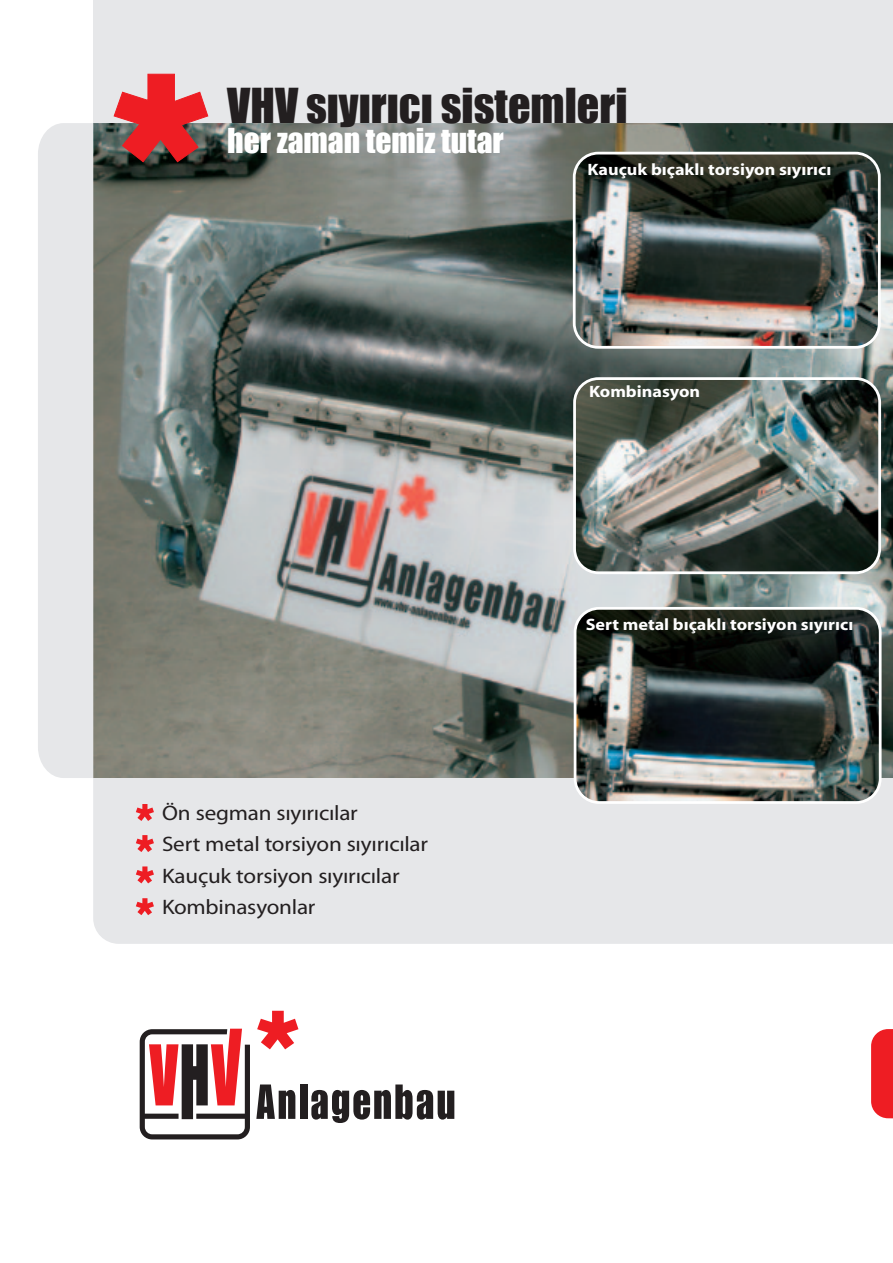
<style>
.page{position:relative;width:893px;height:1263px;background:#fff}
.page>*{position:absolute;margin:0;border:0;box-sizing:border-box;transform-origin:0 0}
.t1{font:44.25px "Impact";color:#231f20}
.t2{font:31.5px "Impact";color:#fff}
.t3{font:21px/31.5px "Myriad Pro";letter-spacing:-.01em;color:#231f20;scale:1.1 1}
.t4{font:700 16.5px "Myriad";color:#fff;scale:1.1 1}
</style>
<div class="page">
<div style="left:93px;top:0;width:800px;height:123px;background:#e6e7e9"></div>
<img style="left:93px;top:123px;width:800px;height:655px">
<svg style="left:257px;top:1011px;width:41px;height:38px"></svg>
<svg style="left:256px;top:1084px;width:39px;height:35px"></svg>
<div style="left:300px;top:1084px;width:7px;height:35px;background:#231f20"></div>
<svg style="left:311px;top:1084px;width:143px;height:39px"></svg>
<svg style="left:140px;top:1029px;width:110px;height:110px"></svg>
<div style="left:93px;top:778px;width:800px;height:166px;background:#e6e7e9"></div>
<svg style="left:113px;top:74px;width:96px;height:89px"></svg>
<svg style="left:136px;top:835px;width:18px;height:17px"></svg>
<svg style="left:136px;top:804px;width:18px;height:17px"></svg>
<svg style="left:136px;top:866px;width:18px;height:17px"></svg>
<svg style="left:136px;top:898px;width:18px;height:17px"></svg>
<img style="left:574px;top:153px;width:305px;height:194px">
<div style="left:573px;top:152px;width:308px;height:197px;border:3px solid #fff;border-radius:24px"></div>
<div style="left:38px;top:123px;width:55px;height:655px;background:#e6e7e9"></div>
<img style="left:575px;top:379px;width:305px;height:194px">
<div style="left:573px;top:377px;width:308px;height:197px;border:3px solid #fff;border-radius:24px"></div>
<img style="left:575px;top:608px;width:305px;height:194px">
<div style="left:574px;top:607px;width:308px;height:197px;border:3px solid #fff;border-radius:24px"></div>
<svg style="left:871px;top:1029px;width:22px;height:89px"></svg>
<h1 class="t1" style="left:227px;top:71px;width:402px">VHV sıyırıcı sistemleri</h1>
<h2 class="t2" style="left:227px;top:116px;width:278px">her zaman temiz tutar</h2>
<p class="t4" style="left:587px;top:161px;width:223px">Kauçuk bıçaklı torsiyon sıyırıcı</p>
<p class="t4" style="left:589px;top:383px;width:103px">Kombinasyon</p>
<p class="t3" style="left:162px;top:797px;width:243px">Ön segman sıyırıcılar<br>Sert metal torsiyon sıyırıcılar<br>Kauçuk torsiyon sıyırıcılar<br>Kombinasyonlar</p>
<p class="t4" style="left:586px;top:616px;width:245px">Sert metal bıçaklı torsiyon sıyırıcı</p>
</div>
